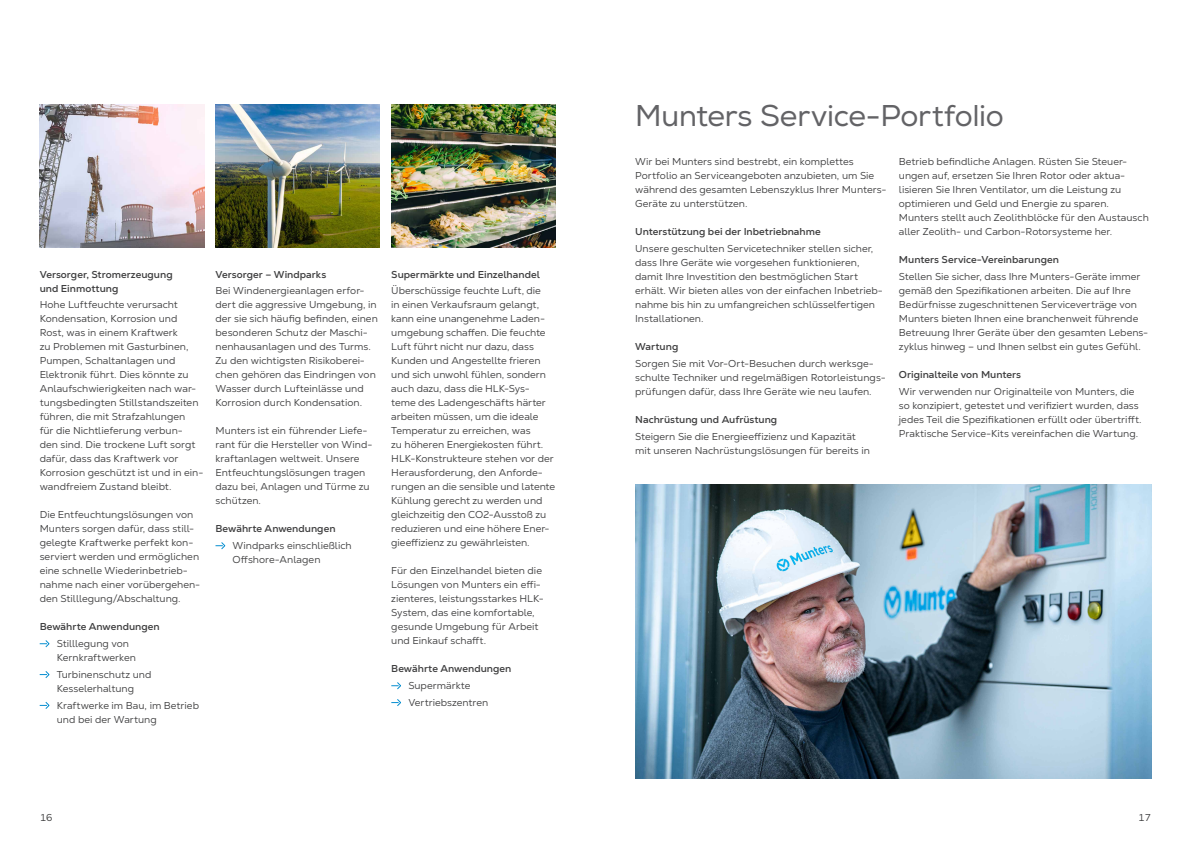
<style>
.page{position:relative;width:1191px;height:842px;background:#fff}
.page>*{position:absolute;margin:0;border:0;box-sizing:border-box;transform-origin:0 0}
.Headline{font:30px "Nexa";letter-spacing:-.01em;color:#636366}
.Body_copy{font:10px/14px "Nexa Text";color:#3e3e3f}
.Sub_heading{font:700 10px/14px "Nexa Text";color:#3e3e3f}
.Bullit_list2{font:10px/14px "Nexa Text";letter-spacing:.005em;color:#3e3e3f}
</style>
<div class="page">
<svg style="left:39px;top:640px;width:11px;height:8px"></svg>
<svg style="left:39px;top:671px;width:11px;height:7px"></svg>
<svg style="left:39px;top:702px;width:11px;height:7px"></svg>
<svg style="left:215px;top:542px;width:11px;height:8px"></svg>
<svg style="left:391px;top:682px;width:10px;height:8px"></svg>
<svg style="left:391px;top:699px;width:10px;height:7px"></svg>
<img style="left:40px;top:105px;width:164px;height:142px">
<img style="left:215px;top:105px;width:165px;height:142px">
<img style="left:391px;top:105px;width:165px;height:142px">
<img style="left:635px;top:484px;width:516px;height:295px">
<p class="Sub_heading" style="left:40px;top:267px;width:134px">Versorger, Stromerzeugung und Einmottung</p>
<p class="Body_copy" style="left:40px;top:298px;width:165px">Hohe Luftfeuchte verursacht<br>Kondensation, Korrosion und<br>Rost, was in einem Kraftwerk<br>zu Problemen mit Gasturbinen,<br>Pumpen, Schaltanlagen und<br>Elektronik führt. Dies könnte zu<br>Anlaufschwierigkeiten nach war&shy;tungsbedingten Stillstandszeiten führen, die mit Strafzahlungen<br>für die Nichtlieferung verbun&shy;den sind. Die trockene Luft sorgt dafür, dass das Kraftwerk vor<br>Korrosion geschützt ist und in ein&shy;wandfreiem Zustand bleibt.</p>
<p class="Body_copy" style="left:40px;top:508px;width:162px">Die Entfeuchtungslösungen von<br>Munters sorgen dafür, dass still&shy;gelegte Kraftwerke perfekt kon&shy;serviert werden und ermöglichen eine schnelle Wiederinbetrieb&shy;nahme nach einer vorübergehen&shy;den Stilllegung/Abschaltung.</p>
<p class="Sub_heading" style="left:40px;top:620px;width:122px">Bewährte Anwendungen</p>
<p class="Bullit_list2" style="left:57px;top:637px;width:81px">Stilllegung von<br>Kernkraftwerken</p>
<p class="Bullit_list2" style="left:57px;top:667px;width:96px">Turbinenschutz und<br>Kesselerhaltung</p>
<p class="Bullit_list2" style="left:57px;top:698px;width:144px">Kraftwerke im Bau, im Betrieb und bei der Wartung</p>
<p class="Sub_heading" style="left:215px;top:267px;width:112px">Versorger – Windparks</p>
<p class="Body_copy" style="left:215px;top:284px;width:164px">Bei Windenergieanlagen erfor&shy;dert die aggressive Umgebung, in der sie sich häufig befinden, einen besonderen Schutz der Maschi&shy;nenhausanlagen und des Turms.<br>Zu den wichtigsten Risikoberei&shy;chen gehören das Eindringen von<br>Wasser durch Lufteinlässe und<br>Korrosion durch Kondensation.</p>
<p class="Body_copy" style="left:215px;top:424px;width:158px">Munters ist ein führender Liefe&shy;rant für die Hersteller von Wind&shy;kraftanlagen weltweit. Unsere<br>Entfeuchtungslösungen tragen dazu bei, Anlagen und Türme zu schützen.</p>
<p class="Sub_heading" style="left:215px;top:522px;width:122px">Bewährte Anwendungen</p>
<p class="Bullit_list2" style="left:232px;top:539px;width:121px">Windparks einschließlich<br>Offshore-Anlagen</p>
<p class="Sub_heading" style="left:391px;top:267px;width:150px">Supermärkte und Einzelhandel</p>
<p class="Body_copy" style="left:391px;top:284px;width:165px">Überschüssige feuchte Luft, die<br>in einen Verkaufsraum gelangt, kann eine unangenehme Laden&shy;umgebung schaffen. Die feuchte<br>Luft führt nicht nur dazu, dass<br>Kunden und Angestellte frieren und sich unwohl fühlen, sondern auch dazu, dass die HLK-Sys&shy;teme des Ladengeschäfts härter arbeiten müssen, um die ideale<br>Temperatur zu erreichen, was<br>zu höheren Energiekosten führt.<br>HLK-Konstrukteure stehen vor der<br>Herausforderung, den Anforde&shy;rungen an die sensible und latente<br>Kühlung gerecht zu werden und gleichzeitig den CO2-Ausstoß zu reduzieren und eine höhere Ener&shy;gieeffizienz zu gewährleisten.</p>
<p class="Body_copy" style="left:391px;top:564px;width:152px">Für den Einzelhandel bieten die<br>Lösungen von Munters ein effi&shy;zienteres, leistungsstarkes HLK-<br>System, das eine komfortable, gesunde Umgebung für Arbeit und Einkauf schafft.</p>
<p class="Sub_heading" style="left:391px;top:662px;width:122px">Bewährte Anwendungen</p>
<p class="Bullit_list2" style="left:408px;top:679px;width:64px">Supermärkte</p>
<p class="Bullit_list2" style="left:408px;top:695px;width:82px">Vertriebszentren</p>
<p class="Headline" style="left:635px;top:98px;width:370px">Munters Service-Portfolio</p>
<p class="Body_copy" style="left:635px;top:154px;width:251px">Wir bei Munters sind bestrebt, ein komplettes Portfolio an Serviceangeboten anzubieten, um Sie während des gesamten Lebenszyklus Ihrer Munters-Geräte zu unterstützen.</p>
<p class="Sub_heading" style="left:635px;top:224px;width:187px">Unterstützung bei der Inbetriebnahme</p>
<p class="Body_copy" style="left:635px;top:241px;width:249px">Unsere geschulten Servicetechniker stellen sicher, dass Ihre Geräte wie vorgesehen funktionieren, damit Ihre Investition den bestmöglichen Start erhält. Wir bieten alles von der einfachen Inbetrieb&shy;nahme bis hin zu umfangreichen schlüsselfertigen Installationen.</p>
<p class="Sub_heading" style="left:635px;top:339px;width:45px">Wartung</p>
<p class="Body_copy" style="left:635px;top:356px;width:252px">Sorgen Sie mit Vor-Ort-Besuchen durch werksge&shy;schulte Techniker und regelmäßigen Rotorleistungs&shy;prüfungen dafür, dass Ihre Geräte wie neu laufen.</p>
<p class="Sub_heading" style="left:635px;top:412px;width:144px">Nachrüstung und Aufrüstung</p>
<p class="Body_copy" style="left:635px;top:429px;width:236px">Steigern Sie die Energieeffizienz und Kapazität mit unseren Nachrüstungslösungen für bereits in</p>
<p class="Body_copy" style="left:899px;top:154px;width:251px">Betrieb befindliche Anlagen. Rüsten Sie Steuer&shy;ungen auf, ersetzen Sie Ihren Rotor oder aktua&shy;lisieren Sie Ihren Ventilator, um die Leistung zu optimieren und Geld und Energie zu sparen.<br>Munters stellt auch Zeolithblöcke für den Austausch aller Zeolith- und Carbon-Rotorsysteme her.</p>
<p class="Sub_heading" style="left:899px;top:252px;width:162px">Munters Service-Vereinbarungen</p>
<p class="Body_copy" style="left:899px;top:269px;width:251px">Stellen Sie sicher, dass Ihre Munters-Geräte immer gemäß den Spezifikationen arbeiten. Die auf Ihre Bedürfnisse zugeschnittenen Serviceverträge von Munters bieten Ihnen eine branchenweit führende Betreuung Ihrer Geräte über den gesamten Lebens&shy;zyklus hinweg – und Ihnen selbst ein gutes Gefühl.</p>
<p class="Sub_heading" style="left:899px;top:367px;width:124px">Originalteile von Munters</p>
<p class="Body_copy" style="left:899px;top:384px;width:244px">Wir verwenden nur Originalteile von Munters, die so konzipiert, getestet und verifiziert wurden, dass jedes Teil die Spezifikationen erfüllt oder übertrifft.<br>Praktische Service-Kits vereinfachen die Wartung.</p>
<p class="Body_copy" style="left:40px;top:810px;width:15px">16</p>
<p class="Body_copy" style="left:1138px;top:810px;width:15px">17</p>
</div>
